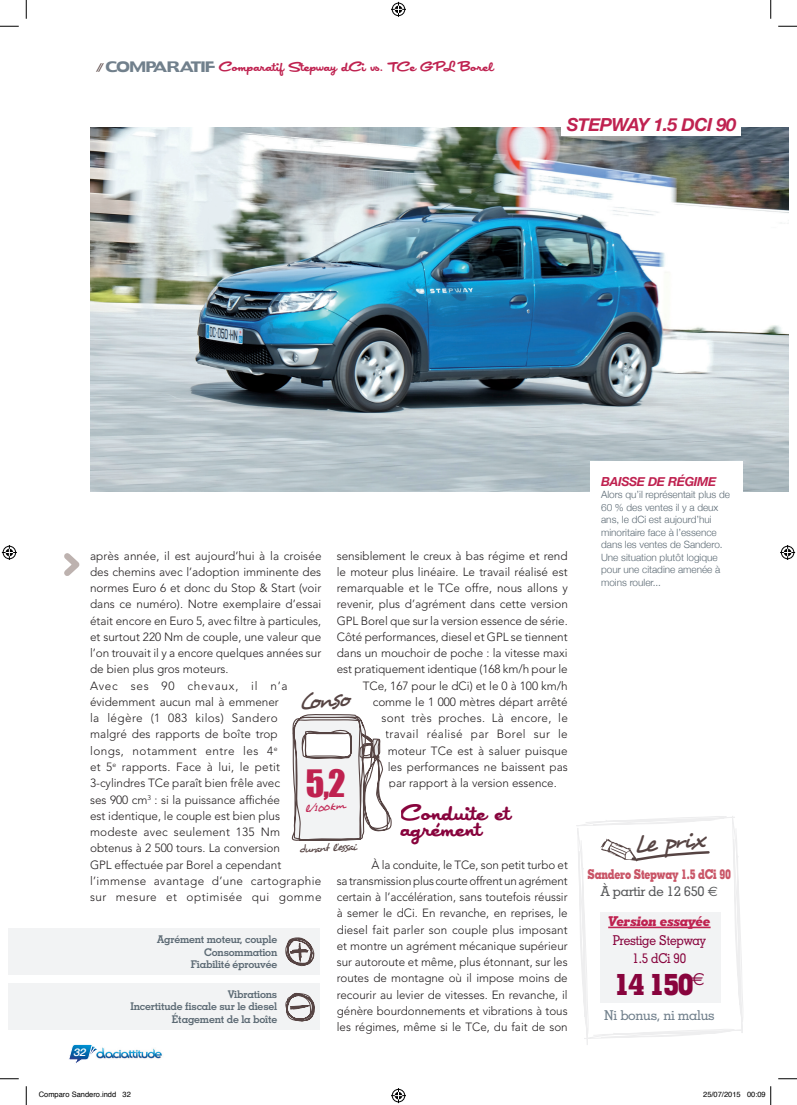
<style>
.page{position:relative;width:797px;height:1105px;background:#fff}
.page>*{position:absolute;margin:0;border:0;box-sizing:border-box;transform-origin:0 0}
.t1{font:34.62px "Impact";color:#bf2250}
.t2{font:700 30px "Geometric Slab 703 BT Xtra";color:#88043d}
.t3{font:25px "Japan";letter-spacing:-.005em;color:#88043d}
.t4{font:italic 25px "Desyrel";color:#564443;scale:.96 1}
.t5{font:italic 23.25px "Desyrel";color:#564443;scale:.96 1}
.t6{font:italic 700 18px "Helvetica Neue";letter-spacing:-.03em;color:#bf2250}
.t7{font:15px "Japan";color:#bf2250}
.t8{font:500 13.62px/18.8px "Geometric Slab 703 BT";letter-spacing:-.02em;color:#88043d;text-align:center;scale:.9 1}
.t9{font:700 13.62px "Geometric Slab 703 BT Xtra";letter-spacing:-.02em;color:#c95567;scale:.79 1}
.t10{font:500 13.62px "Geometric Slab 703 BT";letter-spacing:-.02em;color:#57585a}
.t11{font:500 13.62px "Geometric Slab 703 BT";letter-spacing:-.02em;color:#71808c}
.t12{font:13.62px "Geometric Slab 703 BT Xtra Bold Ital";letter-spacing:-.02em;color:#bf2250}
.t13{font:italic 700 12.5px "Helvetica Neue";letter-spacing:-.03em;color:#bf2250}
.t14{font:300 11.88px/16.2px "Avenir";letter-spacing:-.005em;color:#231f20}
.t15{font:300 11.88px "Avenir";letter-spacing:.025em;color:#231f20}
.t16{font:300 11.88px "Avenir";letter-spacing:.035em;color:#231f20}
.t17{font:italic 10.88px "Desyrel";color:#564443;scale:.96 1}
.t18{font:italic 10.88px "Desyrel";color:#bf2250;scale:.96 1}
.t19{font:700 10.62px/12.8px "Geometric Slab 703 BT";letter-spacing:-.02em;color:#5c6a74;text-align:right}
.t20{font:italic 500 10.5px "Helvetica Neue";color:#fff;scale:1.11 1}
.t21{font:300 10px/12.5px "Helvetica Neue";letter-spacing:-.005em;color:#5c6a74}
.t22{font:italic 10px "DIN Medium";color:#564443}
.t23{font:7.5px "Helvetica";color:#000}
.s1{font-family:"Dorado Headline";color:#71808c}
.s2{font-family:"Euro Sans";font-weight:400}
</style>
<div class="page">
<img style="left:99px;top:1047px;width:63px;height:12px">
<svg style="left:69px;top:1044px;width:30px;height:19px"></svg>
<svg style="left:64px;top:553px;width:16px;height:23px"></svg>
<div style="left:9px;top:928px;width:311px;height:46px;background:#f2f3f4"></div>
<div style="left:9px;top:984px;width:311px;height:46px;background:#f2f3f4"></div>
<svg style="left:285px;top:937px;width:30px;height:29px"></svg>
<svg style="left:285px;top:993px;width:30px;height:28px"></svg>
<img style="left:90px;top:127px;width:698px;height:365px">
<div style="left:590px;top:461px;width:152px;height:240px;background:#fff"></div>
<svg style="left:291px;top:714px;width:101px;height:127px"></svg>
<svg style="left:576px;top:816px;width:167px;height:229px"></svg>
<div style="left:561px;top:108px;width:180px;height:28px;background:#fff"></div>
<svg style="left:0;top:25px;width:19px;height:2px"></svg>
<svg style="left:778px;top:25px;width:19px;height:2px"></svg>
<svg style="left:0;top:1078px;width:19px;height:1px"></svg>
<svg style="left:778px;top:1078px;width:19px;height:1px"></svg>
<svg style="left:25px;top:0;width:2px;height:19px"></svg>
<svg style="left:25px;top:1086px;width:2px;height:19px"></svg>
<svg style="left:770px;top:0;width:1px;height:19px"></svg>
<svg style="left:391px;top:2px;width:15px;height:15px"></svg>
<svg style="left:391px;top:1088px;width:15px;height:15px"></svg>
<svg style="left:2px;top:545px;width:15px;height:15px"></svg>
<svg style="left:780px;top:545px;width:15px;height:15px"></svg>
<svg style="left:770px;top:1086px;width:1px;height:19px"></svg>
<p class="t7" style="left:105px;top:60px;width:389px"><span class="s1">COMPARATIF</span> Comparatif Stepway dCi vs. TCe GPL Borel</p>
<p class="t22" style="left:97px;top:61px;width:7px">//</p>
<h3 class="t6" style="left:566px;top:110px;width:171px">STEPWAY 1.5 DCI 90</h3>
<p class="t14" style="left:90px;top:547px;width:233px">après année, il est aujourd’hui à la croisée des chemins avec l’adoption imminente des normes Euro 6 et donc du Stop &amp; Start (voir dans ce numéro). Notre exemplaire d’essai était encore en Euro 5, avec filtre à particules, et surtout 220 Nm de couple, une valeur que l’on trouvait il y a encore quelques années sur de bien plus gros moteurs.<br>Avec ses 90 chevaux, il n’a évidemment aucun mal à emmener<br>la légère (1 083 kilos) Sandero<br>malgré des rapports de boîte trop<br>longs, notamment entre les 4<sup>e<br></sup>et 5<sup>e</sup> rapports. Face à lui, le petit 3-cylindres TCe paraît bien frêle avec<br>ses 900 cm<sup>3</sup> : si la puissance affichée<br>est identique, le couple est bien plus modeste avec seulement 135 Nm obtenus à 2 500 tours. La conversion<br>GPL effectuée par Borel a cependant l’immense avantage d’une cartographie sur mesure et optimisée qui gomme</p>
<p class="t14" style="left:337px;top:547px;width:232px">sensiblement le creux à bas régime et rend</p>
<p class="t14" style="left:337px;top:564px;width:232px">le moteur plus linéaire. Le travail réalisé est</p>
<p class="t14" style="left:337px;top:580px;width:233px">remarquable et le TCe offre, nous allons y</p>
<p class="t14" style="left:337px;top:596px;width:233px">revenir, plus d’agrément dans cette version</p>
<p class="t14" style="left:337px;top:612px;width:232px">GPL Borel que sur la version essence de série.</p>
<p class="t14" style="left:337px;top:629px;width:232px">Côté performances, diesel et GPL se tiennent</p>
<p class="t14" style="left:337px;top:645px;width:232px">dans un mouchoir de poche : la vitesse maxi</p>
<p class="t14" style="left:337px;top:661px;width:232px">est pratiquement identique (168 km/h pour le</p>
<p class="t14" style="left:363px;top:677px;width:206px">TCe, 167 pour le dCi) et le 0 à 100 km/h</p>
<p class="t14" style="left:373px;top:694px;width:196px">comme le 1 000 mètres départ arrêté</p>
<p class="t15" style="left:381px;top:711px;width:188px">sont très proches. Là encore, le</p>
<p class="t16" style="left:385px;top:727px;width:184px">travail réalisé par Borel sur le</p>
<p class="t14" style="left:388px;top:742px;width:181px">moteur TCe est à saluer puisque</p>
<p class="t14" style="left:388px;top:759px;width:182px">les performances ne baissent pas</p>
<p class="t14" style="left:389px;top:775px;width:169px">par rapport à la version essence.</p>
<h3 class="t3" style="left:400px;top:800px;width:112px">Conduite et</h3>
<h3 class="t3" style="left:400px;top:816px;width:83px">agrément</h3>
<p class="t14" style="left:337px;top:856px;width:232px;text-align:justify;text-indent:35px">À la conduite, le TCe, son petit turbo et sa transmission plus courte offrent un agrément certain à l’accélération, sans toutefois réussir à semer le dCi. En revanche, en reprises, le diesel fait parler son couple plus imposant et montre un agrément mécanique supérieur sur autoroute et même, plus étonnant, sur les routes de montagne où il impose moins de recourir au levier de vitesses. En revanche, il génère bourdonnements et vibrations à tous les régimes, même si le TCe, du fait de son</p>
<h3 class="t5" style="left:297px;top:687px;width:55px;rotate:-5deg">Conso</h3>
<h1 class="t1" style="left:306px;top:756px;width:41px">5,2</h1>
<p class="t18" style="left:304px;top:802px;width:44px;rotate:-5deg">l/100km</p>
<p class="t17" style="left:298px;top:842px;width:61px;rotate:-3deg">durant l’essai</p>
<p class="t19" style="left:157px;top:933px;width:122px">Agrément moteur, couple<br>Consommation<br>Fiabilité éprouvée</p>
<p class="t19" style="left:130px;top:987px;width:148px">Vibrations<br>Incertitude fiscale sur le diesel<br>Étagement de la boîte</p>
<p class="t20" style="left:73px;top:1043px;width:15px">32</p>
<p class="t13" style="left:601px;top:471px;width:117px">BAISSE DE RÉGIME</p>
<p class="t21" style="left:601px;top:488px;width:130px">Alors qu’il représentait plus de<br>60 % des ventes il y a deux ans, le dCi est aujourd’hui minoritaire face à l’essence dans les ventes de Sandero.<br>Une situation plutôt logique pour une citadine amenée à moins rouler...</p>
<h3 class="t4" style="left:632px;top:829px;width:75px;rotate:-5deg">Le prix</h3>
<p class="t9" style="left:587px;top:866px;width:183px">sandero stepway 1.5 dCi 90</p>
<p class="t10" style="left:601px;top:882px;width:118px">À partir de 12 650 <span class="s2">€</span></p>
<p class="t12" style="left:608px;top:913px;width:104px">Version essayée</p>
<p class="t8" style="left:613px;top:930px;width:105px">Prestige Stepway<br>1.5 dCi 90</p>
<h2 class="t2" style="left:614px;top:966px;width:92px">14 150<sup>€</sup></h2>
<p class="t11" style="left:604px;top:1006px;width:112px">Ni bonus, ni malus</p>
<p class="t23" style="left:39px;top:1089px;width:94px">Comparo Sandero.indd 32</p>
<p class="t23" style="left:703px;top:1089px;width:64px">25/07/2015 00:09</p>
</div>
